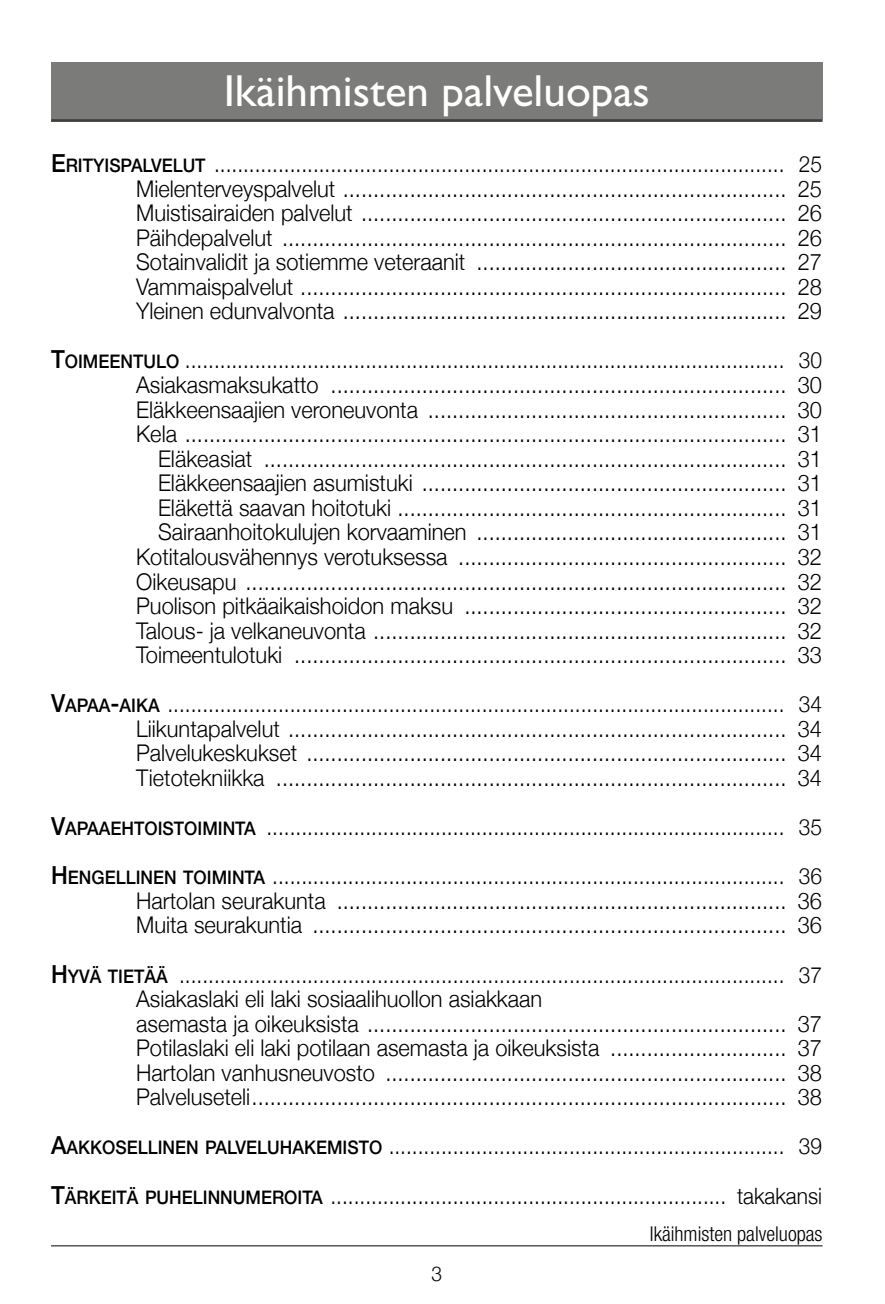
<style>
.page{position:relative;width:885px;height:1304px;background:#fff}
.page>*{position:absolute;margin:0;border:0;box-sizing:border-box;transform-origin:0 0}
.Normaali{font:45px "Gill Sans";color:#fff}
.Normaali-2{font:300 23px "Helvetica Neue";color:#000;scale:.95 1}
.lih_nimi_ja_nro{font:300 22.4px "Helvetica Neue";color:#000;scale:.93 1}
.t1{font:300 condensed 20.4px "Helvetica Neue";color:#000}
.t2{font:300 20.4px "Helvetica Neue";color:#000;scale:.93 1}
.lih_nimi_ja_nro-2{font:500 18.8px "Helvetica Neue";color:#000;scale:.93 1}
.s1{font-weight:500;font-size:25px}
.s2{font-weight:500;font-size:18.8px}
.s3{font-size:25px}
</style>
<div class="page">
<hr style="left:51px;top:1245px;width:771px;height:1px;background:#000">
<div style="left:51px;top:62px;width:771px;height:57px;background:#7b7b7a"></div>
<hr style="left:51px;top:119px;width:771px;height:3px;background:#3f3e3e">
<p class="Normaali" style="left:224px;top:65px;width:427px">Ikäihmisten palveluopas</p>
<p class="lih_nimi_ja_nro" style="left:51px;top:150px;width:830px"><span class="s1">E</span><span class="s2">RITYISPALVELUT</span> .................................................................................................. 25</p>
<p class="Normaali-2" style="left:136px;top:174px;width:723px">Mielenterveyspalvelut ......................................................................... 25</p>
<p class="Normaali-2" style="left:136px;top:199px;width:723px">Muistisairaiden palvelut ...................................................................... 26</p>
<p class="Normaali-2" style="left:136px;top:223px;width:723px">Päihdepalvelut ................................................................................... 26</p>
<p class="Normaali-2" style="left:136px;top:248px;width:723px">Sotainvalidit ja sotiemme veteraanit ................................................... 27</p>
<p class="Normaali-2" style="left:136px;top:273px;width:723px">Vammaispalvelut ................................................................................ 28</p>
<p class="Normaali-2" style="left:136px;top:297px;width:723px">Yleinen edunvalvonta ......................................................................... 29</p>
<p class="lih_nimi_ja_nro" style="left:51px;top:347px;width:830px"><span class="s1">T</span><span class="s2">OIMEENTULO</span> ....................................................................................................... 30</p>
<p class="Normaali-2" style="left:136px;top:371px;width:723px">Asiakasmaksukatto ........................................................................... 30</p>
<p class="Normaali-2" style="left:136px;top:395px;width:723px">Eläkkeensaajien veroneuvonta ........................................................... 30</p>
<p class="Normaali-2" style="left:136px;top:420px;width:723px">Kela ................................................................................................... 31</p>
<p class="Normaali-2" style="left:158px;top:444px;width:700px">Eläkeasiat ...................................................................................... 31</p>
<p class="Normaali-2" style="left:158px;top:469px;width:700px">Eläkkeensaajien asumistuki ............................................................ 31</p>
<p class="Normaali-2" style="left:158px;top:494px;width:700px">Eläkettä saavan hoitotuki ................................................................ 31</p>
<p class="Normaali-2" style="left:158px;top:518px;width:700px">Sairaanhoitokulujen korvaaminen ................................................... 31</p>
<p class="Normaali-2" style="left:136px;top:543px;width:723px">Kotitalousvähennys verotuksessa ...................................................... 32</p>
<p class="Normaali-2" style="left:136px;top:567px;width:723px">Oikeusapu ......................................................................................... 32</p>
<p class="Normaali-2" style="left:136px;top:592px;width:723px">Puolison pitkäaikaishoidon maksu ..................................................... 32</p>
<p class="Normaali-2" style="left:136px;top:616px;width:723px">Talous- ja velkaneuvonta .................................................................... 32</p>
<p class="Normaali-2" style="left:136px;top:641px;width:723px">Toimeentulotuki ................................................................................. 33</p>
<p class="lih_nimi_ja_nro-2" style="left:51px;top:694px;width:29px"><span class="s3">V</span>APAA</p>
<p class="lih_nimi_ja_nro" style="left:110px;top:691px;width:766px"><span class="s1">-</span><span class="s2">AIKA</span> .......................................................................................................... 34</p>
<p class="Normaali-2" style="left:136px;top:715px;width:723px">Liikuntapalvelut .................................................................................. 34</p>
<p class="Normaali-2" style="left:136px;top:739px;width:723px">Palvelukeskukset ............................................................................... 34</p>
<p class="Normaali-2" style="left:136px;top:764px;width:723px">Tietotekniikka .................................................................................... 34</p>
<p class="lih_nimi_ja_nro-2" style="left:51px;top:817px;width:29px"><span class="s3">V</span>APAA</p>
<p class="lih_nimi_ja_nro" style="left:110px;top:813px;width:766px"><span class="s2">EHTOISTOIMINTA</span> ......................................................................................... 35</p>
<p class="lih_nimi_ja_nro" style="left:51px;top:863px;width:830px"><span class="s1">H</span><span class="s2">ENGELLINEN TOIMINTA</span> ........................................................................................ 36</p>
<p class="Normaali-2" style="left:136px;top:887px;width:723px">Hartolan seurakunta .......................................................................... 36</p>
<p class="Normaali-2" style="left:136px;top:911px;width:723px">Muita seurakuntia .............................................................................. 36</p>
<p class="lih_nimi_ja_nro" style="left:51px;top:961px;width:830px"><span class="s1">H</span><span class="s2">YVÄ TIETÄÄ</span> ........................................................................................................ 37</p>
<p class="Normaali-2" style="left:136px;top:985px;width:429px">Asiakaslaki eli laki sosiaalihuollon asiakkaan</p>
<p class="Normaali-2" style="left:136px;top:1009px;width:723px">asemasta ja oikeuksista ..................................................................... 37</p>
<p class="Normaali-2" style="left:136px;top:1034px;width:723px">Potilaslaki eli laki potilaan asemasta ja oikeuksista ............................. 37</p>
<p class="Normaali-2" style="left:136px;top:1058px;width:723px">Hartolan vanhusneuvosto .................................................................. 38</p>
<p class="Normaali-2" style="left:136px;top:1083px;width:723px">Palveluseteli........................................................................................ 38</p>
<p class="lih_nimi_ja_nro" style="left:51px;top:1133px;width:830px"><span class="s1">A</span><span class="s2">AKKOSELLINEN PALVELUHAKEMISTO</span> .................................................................... 39</p>
<p class="lih_nimi_ja_nro" style="left:51px;top:1182px;width:830px"><span class="s1">T</span><span class="s2">ÄRKEITÄ PUHELINNUMEROITA</span> .................................................................... takakansi</p>
<p class="t2" style="left:431px;top:1262px;width:13px">3</p>
<p class="t1" style="left:649px;top:1222px;width:174px">Ikäihmisten palveluopas</p>
</div>
